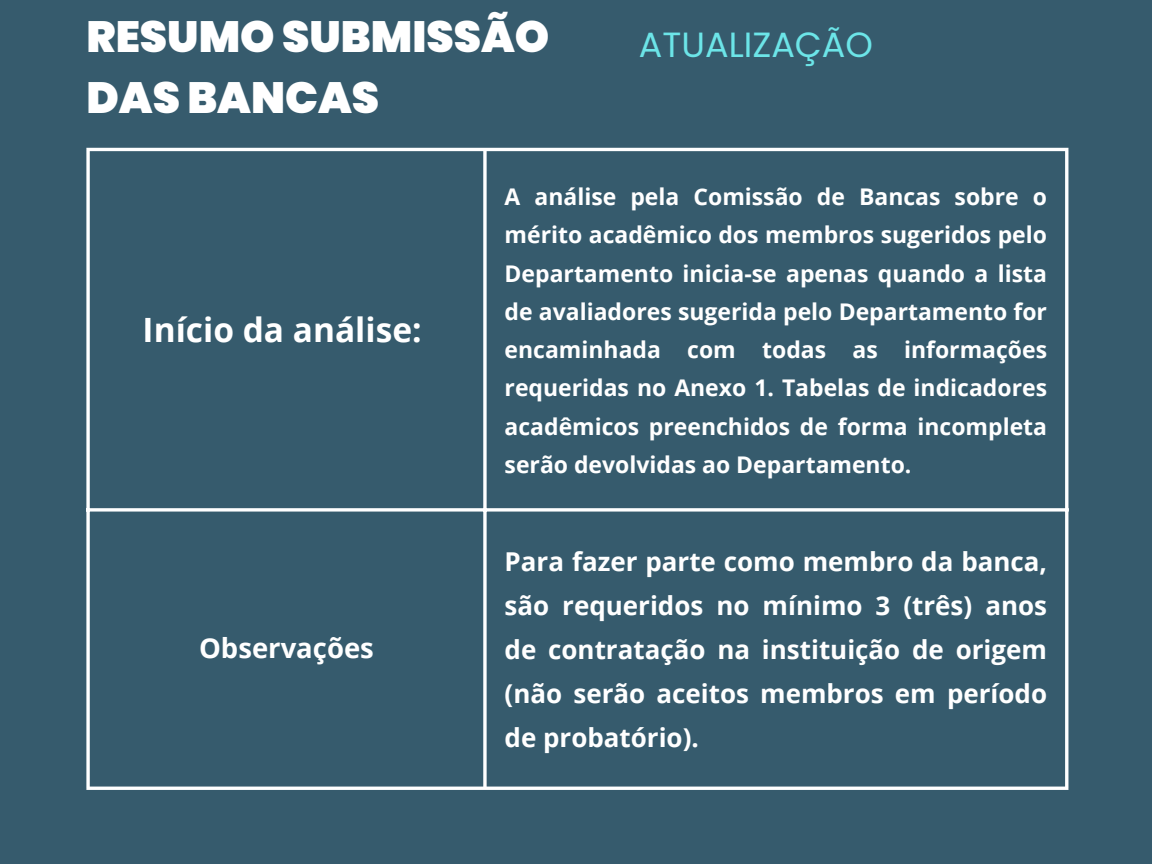
<style>
.page{position:relative;width:1152px;height:864px;background:#365b6d}
.page>*{position:absolute;margin:0;border:0;box-sizing:border-box;transform-origin:0 0}
.t1{font:900 43.8px/60.8px "Poppins";color:#fff}
.t2{font:34.95px "Poppins";color:#6ce5e8}
.t3{font:700 33.45px "Open Sans";color:#fff}
.t4{font:700 27.45px "Open Sans";color:#fff}
.t5{font:700 25.95px/43.8px "Open Sans";color:#fff;text-align:justify}
.t6{font:700 22.95px/38.2px "Open Sans";color:#fff;text-align:justify}
</style>
<div class="page">
<svg style="left:86px;top:151px;width:4px;height:636px;background:#dfe5e8"></svg>
<svg style="left:483px;top:151px;width:4px;height:636px;background:#dfe5e8"></svg>
<hr style="left:1065px;top:151px;width:3px;height:636px;background:#fff">
<hr style="left:86px;top:148px;width:982px;height:3px;background:#fff">
<svg style="left:86px;top:508px;width:979px;height:4px;background:#dfe5e8"></svg>
<hr style="left:86px;top:787px;width:982px;height:3px;background:#fff">
<p class="t1" style="left:86px;top:6px;width:465px">RESUMO SUBMISSÃO<br>DAS BANCAS</p>
<p class="t2" style="left:639px;top:20px;width:236px">ATUALIZAÇÃO</p>
<p class="t3" style="left:143px;top:307px;width:281px">Início da análise:</p>
<p class="t4" style="left:199px;top:628px;width:176px">Observações</p>
<p class="t6" style="left:505px;top:177px;width:544px">A análise pela Comissão de Bancas sobre o mérito acadêmico dos membros sugeridos pelo Departamento inicia-se apenas quando a lista de avaliadores sugerida pelo Departamento for encaminhada com todas as informações requeridas no Anexo 1. Tabelas de indicadores acadêmicos preenchidos de forma incompleta serão devolvidas ao Departamento.</p>
<p class="t5" style="left:505px;top:539px;width:544px">Para fazer parte como membro da banca, são requeridos no mínimo 3 (três) anos de contratação na instituição de origem (não serão aceitos membros em período de probatório).</p>
</div>
